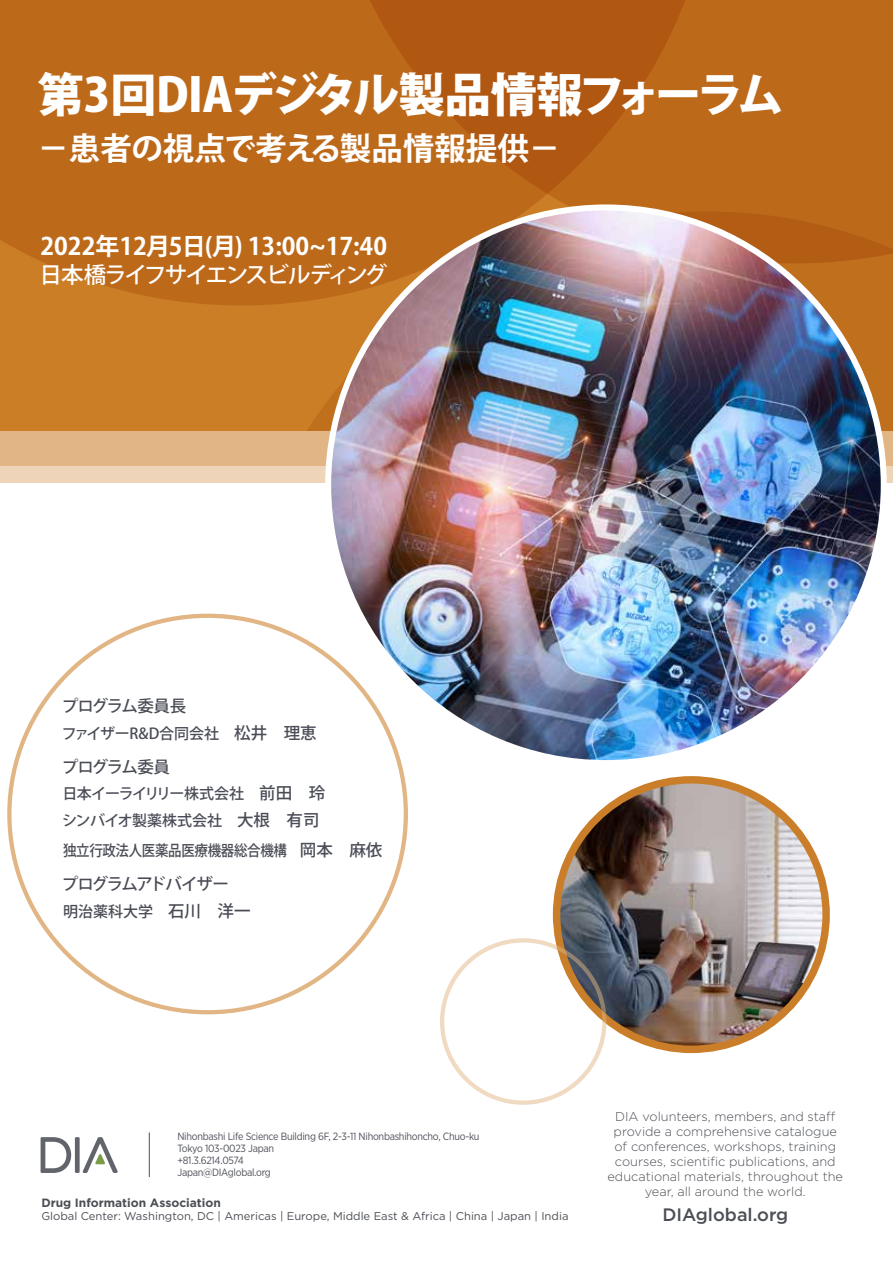
<style>
.page{position:relative;width:893px;height:1263px;background:#fff}
.page>*{position:absolute;margin:0;border:0;box-sizing:border-box;transform-origin:0 0}
.t1{font:800 46.5px "Koz Go Pr 6 N";letter-spacing:-.04em;color:#fff}
.t2{font:700 31.5px "Koz Go Pr 6 N";letter-spacing:-.005em;color:#fff}
.t3{font:700 24px "Koz Go Pro";color:#fff}
.t4{font:500 22.5px "Koz Go Pr 6 N";letter-spacing:-.09em;color:#fff}
.t5{font:500 18px "Gotham";color:#4b4f55}
.t6{font:500 16.5px "Koz Go Pr 6 N";letter-spacing:-.09em;color:#4a4c56}
.t7{font:500 16.5px "Koz Go Pr 6 N";letter-spacing:-.05em;color:#4a4c56}
.t8{font:500 16.5px "Koz Go Pr 6 N";letter-spacing:-.07em;color:#4a4c56}
.t9{font:500 15px/26.2px "Koz Go Pr 6 N";letter-spacing:-.025em;color:#4a4c56}
.t10{font:500 15px "Koz Go Pr 6 N";letter-spacing:-.025em;color:#4a4c56;scale:.9 1}
.t11{font:300 12.75px/15px "Gotham";color:#4b4f55;text-align:center}
.t12{font:700 12px "Gotham";color:#4b4f55}
.t13{font:11.25px "Gotham";color:#4b4f55}
.t14{font:10.5px/12px "Gotham Narrow";letter-spacing:-.025em;color:#50525b}
.s1{font-size:16.5px}
</style>
<div class="page">
<svg style="left:41px;top:1137px;width:77px;height:36px"></svg>
<hr style="left:149px;top:1132px;width:1px;height:45px;background:#4b4f55">
<img style="left:557px;top:780px;width:269px;height:269px;border-radius:135px">
<div style="left:553px;top:776px;width:277px;height:277px;border:7px solid #ca7e2a;border-radius:50%"></div>
<div style="left:440px;top:938px;width:166px;height:167px;border:4px solid #e1b584;border-radius:50%"></div>
<div style="left:0;top:0;width:893px;height:447px;background:#cb7e25"></div>
<div style="left:0;top:0;width:320px;height:305px;background:#bd691a"></div>
<svg style="left:320px;top:0;width:573px;height:211px;background:#b96317"></svg>
<svg style="left:288px;top:211px;width:605px;height:220px;fill:#c06f1d"></svg>
<div style="left:0;top:431px;width:893px;height:37px;background:#e1b584"></div>
<div style="left:0;top:466px;width:893px;height:17px;background:#eed5ba"></div>
<img style="left:328px;top:207px;width:556px;height:554px">
<h1 class="t1" style="left:37px;top:69px;width:748px">第3回DIAデジタル製品情報フォーラム</h1>
<h2 class="t2" style="left:37px;top:131px;width:524px">－患者の視点で考える製品情報提供－</h2>
<h3 class="t3" style="left:40px;top:230px;width:348px">2022年12月5日(月) 13:00~17:40</h3>
<h3 class="t4" style="left:40px;top:262px;width:349px">日本橋ライフサイエンスビルディング</h3>
<p class="t7" style="left:62px;top:697px;width:126px">プログラム委員長</p>
<p class="t9" style="left:62px;top:720px;width:256px">ファイザーR&amp;D合同会社　<span class="s1">松井　理恵</span></p>
<p class="t8" style="left:62px;top:758px;width:110px">プログラム委員</p>
<p class="t9" style="left:62px;top:781px;width:264px">日本イーライリリー株式会社　<span class="s1">前田　玲</span>シンバイオ製薬株式会社　<span class="s1">大根　有司</span></p>
<p class="t10" style="left:63px;top:842px;width:356px">独立行政法人医薬品医療機器総合機構　<span class="s1">岡本　麻依</span></p>
<p class="t6" style="left:62px;top:875px;width:169px">プログラムアドバイザー</p>
<p class="t9" style="left:63px;top:898px;width:189px">明治薬科大学　<span class="s1">石川　洋一</span></p>
<p class="t14" style="left:177px;top:1130px;width:304px">Nihonbashi Life Science Building 6F, 2-3-11 Nihonbashihoncho, Chuo-ku Tokyo 103-0023 Japan<br>+81.3.6214.0574<br>Japan@DIAglobal.org</p>
<p class="t12" style="left:41px;top:1195px;width:181px">Drug Information Association</p>
<p class="t13" style="left:41px;top:1209px;width:529px">Global Center: Washington, DC | Americas | Europe, Middle East &amp; Africa | China | Japan | India</p>
<p class="t11" style="left:607px;top:1108px;width:237px">DIA volunteers, members, and staff provide a comprehensive catalogue of conferences, workshops, training courses, scientific publications, and educational materials, throughout the year, all around the world.</p>
<h3 class="t5" style="left:662px;top:1203px;width:127px">DIAglobal.org</h3>
</div>
